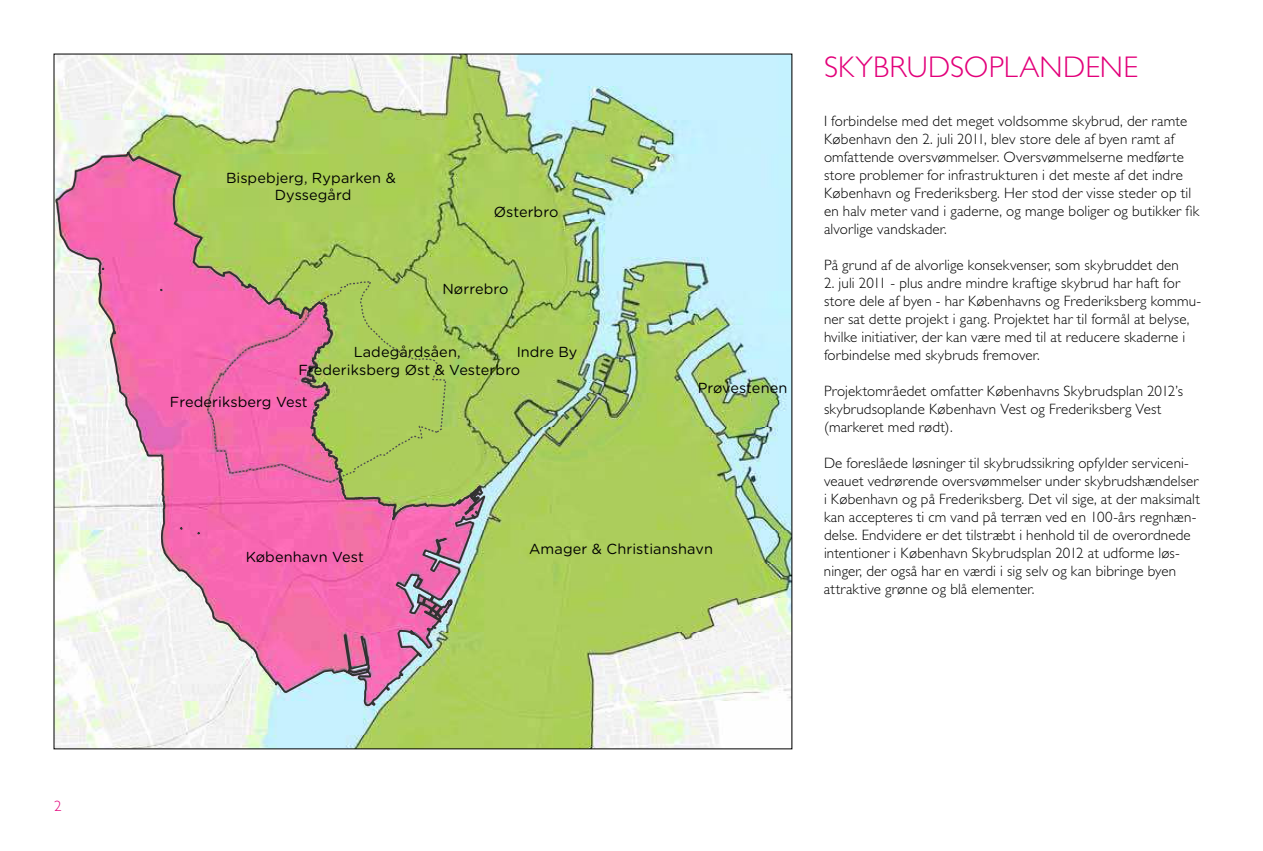
<style>
.page{position:relative;width:1263px;height:851px;background:#fff}
.page>*{position:absolute;margin:0;border:0;box-sizing:border-box;transform-origin:0 0}
.t1{font:300 30px "Gill Sans";letter-spacing:.005em;color:#e2007a}
.t2{font:300 15px/18px "Gill Sans";letter-spacing:.01em;color:#000}
.t3{font:300 15px "Gill Sans";color:#e2007a}
.t4{font:14.55px/17.5px "Gotham Rounded";color:#000;text-align:center}
</style>
<div class="page">
<svg style="left:56px;top:56px;width:734px;height:691px;background:#c8c4a1"></svg>
<p class="t3" style="left:54px;top:800px;width:9px">2</p>
<p class="t4" style="left:226px;top:169px;width:171px">Bispebjerg, Ryparken &amp;<br>Dyssegård</p>
<p class="t4" style="left:494px;top:203px;width:66px">Østerbro</p>
<p class="t4" style="left:442px;top:280px;width:67px">Nørrebro</p>
<p class="t4" style="left:299px;top:342px;width:280px;line-height:18.5px;text-align:left;text-indent:218px">Indre By<br>Frederiksberg Øst &amp; Vesterbro</p>
<p class="t4" style="left:354px;top:343px;width:108px">Ladegårdsåen,</p>
<p class="t4" style="left:170px;top:393px;width:139px">Frederiksberg Vest</p>
<p class="t4" style="left:698px;top:379px;width:91px">Prøvestenen</p>
<p class="t4" style="left:246px;top:548px;width:119px">København Vest</p>
<p class="t4" style="left:529px;top:539px;width:185px">Amager &amp; Christianshavn</p>
<h1 class="t1" style="left:824px;top:56px;width:316px">SKYBRUDSOPLANDENE</h1>
<p class="t2" style="left:824px;top:114px;width:377px">I forbindelse med det meget voldsomme skybrud, der ramte København den 2. juli 2011, blev store dele af byen ramt af omfattende oversvømmelser. Oversvømmelserne medførte store problemer for infrastrukturen i det meste af det indre København og Frederiksberg. Her stod der visse steder op til en halv meter vand i gaderne, og mange boliger og butikker fik alvorlige vandskader.</p>
<p class="t2" style="left:824px;top:258px;width:356px">På grund af de alvorlige konsekvenser, som skybruddet den</p>
<p class="t2" style="left:824px;top:276px;width:379px">2. juli 2011 - plus andre mindre kraftige skybrud har haft for store dele af byen - har Københavns og Frederiksberg kommu&shy;ner sat dette projekt i gang. Projektet har til formål at belyse, hvilke initiativer, der kan være med til at reducere skaderne i forbindelse med skybruds fremover.</p>
<p class="t2" style="left:824px;top:384px;width:361px">Projektområedet omfatter Københavns Skybrudsplan 2012’s skybrudsoplande København Vest og Frederiksberg Vest (markeret med rødt).</p>
<p class="t2" style="left:824px;top:456px;width:377px">De foreslåede løsninger til skybrudssikring opfylder serviceni&shy;veauet vedrørende oversvømmelser under skybrudshændelser i København og på Frederiksberg. Det vil sige, at der maksimalt kan accepteres ti cm vand på terræn ved en 100-års regnhæn&shy;delse. Endvidere er det tilstræbt i henhold til de overordnede intentioner i København Skybrudsplan 2012 at udforme løs&shy;ninger, der også har en værdi i sig selv og kan bibringe byen attraktive grønne og blå elementer.</p>
</div>
